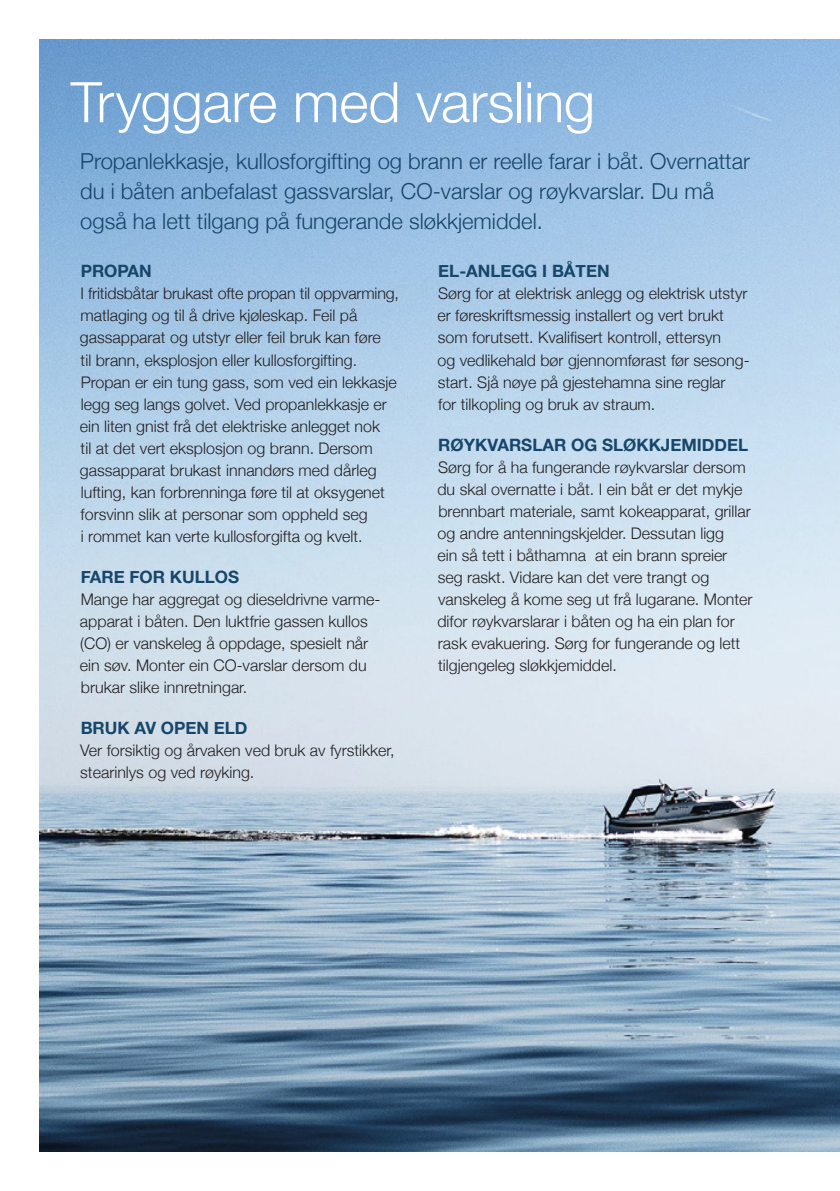
<style>
.page{position:relative;width:840px;height:1191px;background:#fff}
.page>*{position:absolute;margin:0;border:0;box-sizing:border-box;transform-origin:0 0}
.t1{font:300 56px "Helvetica Neue";letter-spacing:-.005em;color:#fff}
.t2{font:300 22px/30px "Helvetica Neue";color:#164669}
.t3{font:700 17px "Helvetica Neue";color:#164669}
.t4{font:300 16px/22px "Helvetica Neue";color:#231f20}
</style>
<div class="page">
<img style="left:40px;top:40px;width:799px;height:1111px">
<h1 class="t1" style="left:71px;top:57px;width:525px">Tryggare med varsling</h1>
<h2 class="t2" style="left:80px;top:145px;width:671px">Propanlekkasje, kullosforgifting og brann er reelle farar i båt. Overnattar du i båten anbefalast gassvarslar, CO-varslar og røykvarslar. Du må også ha lett tilgang på fungerande sløkkjemiddel.</h2>
<p class="t3" style="left:81px;top:258px;width:73px">PROPAN</p>
<p class="t4" style="left:80px;top:281px;width:320px">I fritidsbåtar brukast ofte propan til oppvarming, matlaging og til å drive kjøleskap. Feil på gassapparat og utstyr eller feil bruk kan føre<br>til brann, eksplosjon eller kullosforgifting.<br>Propan er ein tung gass, som ved ein lekkasje legg seg langs golvet. Ved propanlekkasje er ein liten gnist frå det elektriske anlegget nok<br>til at det vert eksplosjon og brann. Dersom gassapparat brukast innandørs med dårleg lufting, kan forbrenninga føre til at oksygenet forsvinn slik at personar som oppheld seg<br>i rommet kan verte kullosforgifta og kvelt.</p>
<p class="t3" style="left:81px;top:563px;width:160px">FARE FOR KULLOS</p>
<p class="t4" style="left:80px;top:586px;width:300px">Mange har aggregat og dieseldrivne varme&shy;apparat i båten. Den luktfrie gassen kullos (CO) er vanskeleg å oppdage, spesielt når ein søv. Monter ein CO-varslar dersom du brukar slike innretningar.</p>
<p class="t3" style="left:81px;top:714px;width:168px">BRUK AV OPEN ELD</p>
<p class="t4" style="left:80px;top:737px;width:315px">Ver forsiktig og årvaken ved bruk av fyrstikker, stearinlys og ved røyking.</p>
<p class="t3" style="left:438px;top:258px;width:173px">EL-ANLEGG I BÅTEN</p>
<p class="t4" style="left:437px;top:281px;width:311px">Sørg for at elektrisk anlegg og elektrisk utstyr er føreskriftsmessig installert og vert brukt som forutsett. Kvalifisert kontroll, ettersyn<br>og vedlikehald bør gjennomførast før sesong&shy;start. Sjå nøye på gjestehamna sine reglar<br>for tilkopling og bruk av straum.</p>
<p class="t3" style="left:438px;top:431px;width:311px">RØYKVARSLAR OG SLØKKJEMIDDEL</p>
<p class="t4" style="left:437px;top:454px;width:316px">Sørg for å ha fungerande røykvarslar dersom du skal overnatte i båt. I ein båt er det mykje brennbart materiale, samt kokeapparat, grillar og andre antenningskjelder. Dessutan ligg<br>ein så tett i båthamna at ein brann spreier seg raskt. Vidare kan det vere trangt og vanskeleg å kome seg ut frå lugarane. Monter difor røykvarslarar i båten og ha ein plan for rask evakuering. Sørg for fungerande og lett tilgjengeleg sløkkjemiddel.</p>
</div>
